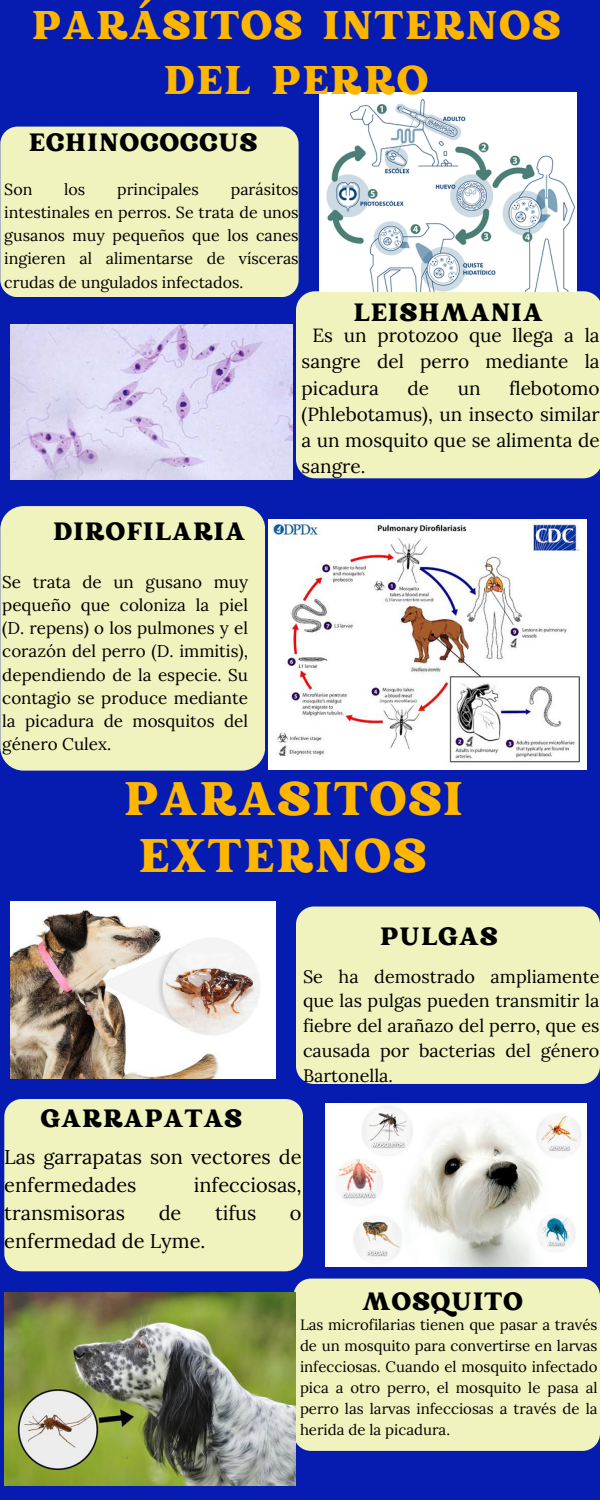
<style>
.page{position:relative;width:600px;height:1500px;background:#061bb0}
.page>*{position:absolute;margin:0;border:0;box-sizing:border-box;transform-origin:0 0}
.t1{font:47px/56.2px "Rundeck Smooth";color:#ffb600;text-align:center}
.t2{font:40px/55.5px "Rundeck Smooth";color:#ffb600;text-align:center}
.t3{font:25px "Rundeck Smooth";color:#000}
.t4{font:20px/27.8px "Lora";color:#000}
.t5{font:19px/26.2px "Lora";color:#000;text-align:justify}
.t6{font:18px/24.8px "Lora";color:#000;text-align:justify}
.t7{font:17px/23.2px "Lora";color:#000;text-align:justify}
.t8{font:16px/23.2px "Lora";color:#000;text-align:justify}
.t9{font:15px/21px "Lora";color:#000;text-align:justify}
</style>
<div class="page">
<div style="left:0;top:127px;width:299px;height:170px;background:#f0f3bd;border-radius:17px"></div>
<div style="left:296px;top:291px;width:304px;height:187px;background:#f0f3bd"></div>
<div style="left:0;top:506px;width:265px;height:265px;background:#f0f3bd;border-radius:23px"></div>
<div style="left:296px;top:907px;width:304px;height:177px;background:#f0f3bd;border-radius:18px"></div>
<div style="left:4px;top:1099px;width:299px;height:172px;background:#f0f3bd;border-radius:18px"></div>
<div style="left:294px;top:1279px;width:306px;height:172px;background:#f0f3bd;border-radius:18px"></div>
<img style="left:10px;top:901px;width:266px;height:177px">
<img style="left:326px;top:1104px;width:261px;height:162px">
<img style="left:4px;top:1292px;width:291px;height:194px">
<img style="left:320px;top:93px;width:256px;height:198px">
<img style="left:269px;top:520px;width:318px;height:249px">
<img style="left:11px;top:325px;width:281px;height:154px">
<p class="t2" style="left:31px;top:-4px;width:532px">PARÁSITOS INTERNOS<br>DEL PERRO</p>
<p class="t3" style="left:28px;top:125px;width:231px">ECHINOCOCCUS</p>
<p class="t8" style="left:4px;top:177px;width:30px">Son</p>
<p class="t8" style="left:64px;top:177px;width:23px">los</p>
<p class="t8" style="left:117px;top:177px;width:83px">principales</p>
<p class="t8" style="left:4px;top:177px;width:296px;text-indent:227px">parásitos intestinales en perros. Se trata de unos gusanos muy pequeños que los canes ingieren al alimentarse de vísceras crudas de ungulados infectados.</p>
<p class="t3" style="left:52px;top:514px;width:195px">DIROFILARIA</p>
<p class="t7" style="left:2px;top:570px;width:247px">Se trata de un gusano muy pequeño que coloniza la piel (D. repens) o los pulmones y el corazón del perro (D. immitis), dependiendo de la especie. Su contagio se produce mediante la picadura de mosquitos del género Culex.</p>
<p class="t3" style="left:353px;top:295px;width:192px">LEISHMANIA</p>
<p class="t5" style="left:302px;top:322px;width:300px;text-indent:11px">Es un protozoo que llega a la sangre del perro mediante la picadura</p>
<p class="t5" style="left:302px;top:375px;width:300px;text-indent:207px">flebotomo (Phlebotamus), un insecto similar a un mosquito que se alimenta de sangre.</p>
<p class="t5" style="left:408px;top:375px;width:23px">de</p>
<p class="t5" style="left:458px;top:375px;width:24px">un</p>
<p class="t1" style="left:123px;top:769px;width:343px">PARASITOSI<br>EXTERNOS</p>
<p class="t3" style="left:380px;top:919px;width:120px">PULGAS</p>
<p class="t6" style="left:303px;top:964px;width:298px">Se ha demostrado ampliamente que las pulgas pueden transmitir la fiebre del arañazo del perro, que es causada por bacterias del género Bartonella.</p>
<p class="t3" style="left:40px;top:1102px;width:204px">GARRAPATAS</p>
<p class="t4" style="left:4px;top:1143px;width:299px">Las garrapatas son vectores de enfermedades</p>
<p class="t4" style="left:194px;top:1171px;width:109px">infecciosas,</p>
<p class="t4" style="left:4px;top:1199px;width:122px">transmisoras</p>
<p class="t4" style="left:159px;top:1199px;width:24px">de</p>
<p class="t4" style="left:215px;top:1199px;width:43px">tifus</p>
<p class="t4" style="left:290px;top:1199px;width:13px">o</p>
<p class="t4" style="left:4px;top:1227px;width:203px">enfermedad de Lyme.</p>
<p class="t3" style="left:362px;top:1284px;width:163px">MOSQUITO</p>
<p class="t9" style="left:300px;top:1314px;width:299px">Las microfilarias tienen que pasar a través de un mosquito para convertirse en larvas infecciosas. Cuando el mosquito infectado pica a otro perro, el mosquito le pasa al perro las larvas infecciosas a través de la herida de la picadura.</p>
</div>
